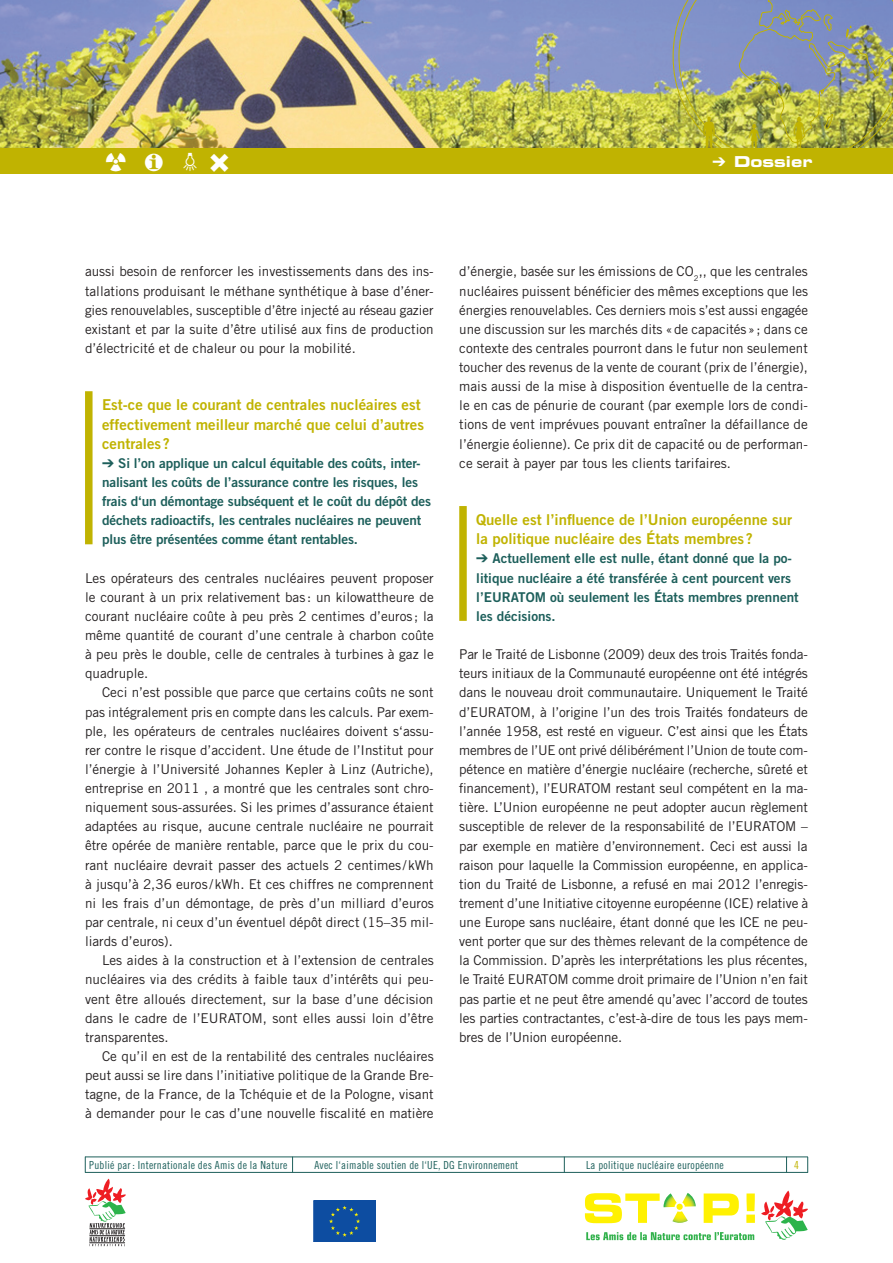
<style>
.page{position:relative;width:893px;height:1263px;background:#fff}
.page>*{position:absolute;margin:0;border:0;box-sizing:border-box;transform-origin:0 0}
.t1{font:45px "Zeal";color:#c0b301}
.t2{font:24px "Zeal";color:#fff}
.t3{font:15px/19.2px "Trade Gothic Bold Two";color:#c0b301}
.t4{font:700 expanded 15px "Square 721 BT";color:#fff}
.t5{font:13.5px/19.2px "Trade Gothic";color:#231f20;text-align:justify}
.t6{font:13.5px/19.2px "Trade Gothic Bold Two";letter-spacing:-.01em;color:#1d5f5b}
.t7{font:11.1px "Trade Gothic Cond Eighteen";letter-spacing:.02em;color:#1d5f5b}
.t8{font:11.1px "Trade Gothic Cond Eighteen";color:#c0b301}
</style>
<div class="page">
<img style="left:0;top:0;width:672px;height:149px">
<img style="left:672px;top:0;width:221px;height:149px">
<div style="left:0;top:149px;width:893px;height:25px;background:#c0b301"></div>
<svg style="left:85px;top:1179px;width:41px;height:67px"></svg>
<svg style="left:761px;top:1190px;width:47px;height:50px"></svg>
<svg style="left:704px;top:1193px;width:35px;height:30px"></svg>
<svg style="left:746px;top:1193px;width:9px;height:30px"></svg>
<svg style="left:585px;top:1193px;width:111px;height:30px"></svg>
<svg style="left:586px;top:1232px;width:168px;height:8px"></svg>
<hr style="left:85px;top:1157px;width:723px;height:1px;background:#1d5f5b">
<hr style="left:85px;top:1172px;width:723px;height:1px;background:#1d5f5b">
<svg style="left:786px;top:1158px;width:1px;height:14px"></svg>
<svg style="left:807px;top:1157px;width:1px;height:15px"></svg>
<svg style="left:85px;top:1157px;width:1px;height:15px"></svg>
<svg style="left:292px;top:1158px;width:1px;height:14px"></svg>
<svg style="left:564px;top:1157px;width:1px;height:15px"></svg>
<div style="left:314px;top:1201px;width:62px;height:41px;background:#0d4da1"></div>
<div style="left:314px;top:1200px;width:61px;height:42px;border:1px solid #0d4da1"></div>
<svg style="left:329px;top:1206px;width:31px;height:31px"></svg>
<div style="left:85px;top:391px;width:8px;height:153px;background:#c0b301"></div>
<div style="left:459px;top:506px;width:8px;height:115px;background:#c0b301"></div>
<h1 class="t1" style="left:687px;top:111px;width:136px">µ¿ƒ</h1>
<h2 class="t2" style="left:178px;top:150px;width:25px">|</h2>
<p class="t4" style="left:712px;top:153px;width:101px">➔ Dossier</p>
<p class="t5" style="left:85px;top:262px;width:350px">aussi besoin de renforcer les investissements dans des ins&shy;tallations produisant le méthane synthétique à base d’éner&shy;gies renouvelables, susceptible d’être injecté au réseau gazier existant et par la suite d’être utilisé aux fins de production d’électricité et de chaleur ou pour la mobilité.</p>
<p class="t3" style="left:102px;top:395px;width:324px">Est-ce que le courant de centrales nucléaires est effectivement meilleur marché que celui d’autres centrales ?</p>
<p class="t6" style="left:102px;top:453px;width:331px">➔ Si l’on applique un calcul équitable des coûts, inter&shy;nalisant les coûts de l’assurance contre les risques, les frais d‘un démontage subséquent et le coût du dépôt des déchets radioactifs, les centrales nucléaires ne peuvent plus être présentées comme étant rentables.</p>
<p class="t5" style="left:85px;top:568px;width:350px">Les opérateurs des centrales nucléaires peuvent proposer le courant à un prix relativement bas : un kilowattheure de courant nucléaire coûte à peu près 2 centimes d’euros ; la même quantité de courant d’une centrale à charbon coûte à peu près le double, celle de centrales à turbines à gaz le quadruple.</p>
<p class="t5" style="left:85px;top:683px;width:350px;text-indent:17px">Ceci n’est possible que parce que certains coûts ne sont pas intégralement pris en compte dans les calculs. Par exem&shy;ple, les opérateurs de centrales nucléaires doivent s‘assu&shy;rer contre le risque d’accident. Une étude de l’Institut pour l’énergie à l’Université Johannes Kepler à Linz (Autriche), entreprise en 2011 , a montré que les centrales sont chro&shy;niquement sous-assurées. Si les primes d’assurance étaient adaptées au risque, aucune centrale nucléaire ne pourrait être opérée de manière rentable, parce que le prix du cou&shy;rant nucléaire devrait passer des actuels 2 centimes /kWh à jusqu’à 2,36 euros / kWh. Et ces chiffres ne comprennent ni les frais d’un démontage, de près d’un milliard d’euros par centrale, ni ceux d’un éventuel dépôt direct (15–35 mil&shy;liards d’euros).</p>
<p class="t5" style="left:85px;top:951px;width:350px;text-indent:17px">Les aides à la construction et à l’extension de centrales nucléaires via des crédits à faible taux d’intérêts qui peu&shy;vent être alloués directement, sur la base d’une décision dans le cadre de l’EURATOM, sont elles aussi loin d’être transparentes.</p>
<p class="t5" style="left:85px;top:1046px;width:350px;text-indent:17px">Ce qu’il en est de la rentabilité des centrales nucléaires peut aussi se lire dans l’initiative politique de la Grande Bre&shy;tagne, de la France, de la Tchéquie et de la Pologne, visant à demander pour le cas d’une nouvelle fiscalité en matière</p>
<p class="t5" style="left:459px;top:262px;width:350px">d’énergie, basée sur les émissions de CO<sub>2</sub>,, que les centrales nucléaires puissent bénéficier des mêmes exceptions que les énergies renouvelables. Ces derniers mois s’est aussi engagée une discussion sur les marchés dits «de capacités»; dans ce contexte des centrales pourront dans le futur non seulement toucher des revenus de la vente de courant (prix de l’énergie), mais aussi de la mise à disposition éventuelle de la centra&shy;le en cas de pénurie de courant (par exemple lors de condi&shy;tions de vent imprévues pouvant entraîner la défaillance de l’énergie éolienne). Ce prix dit de capacité ou de performan&shy;ce serait à payer par tous les clients tarifaires.</p>
<p class="t3" style="left:476px;top:510px;width:317px">Quelle est l’influence de l’Union européenne sur la politique nucléaire des États membres ?</p>
<p class="t6" style="left:476px;top:549px;width:324px">➔ Actuellement elle est nulle, étant donné que la po&shy;litique nucléaire a été transférée à cent pourcent vers l’EURATOM où seulement les États membres prennent les décisions.</p>
<p class="t5" style="left:459px;top:644px;width:350px">Par le Traité de Lisbonne (2009) deux des trois Traités fonda&shy;teurs initiaux de la Communauté européenne ont été intégrés dans le nouveau droit communautaire. Uniquement le Traité d’EURATOM, à l’origine l’un des trois Traités fondateurs de l’année 1958, est resté en vigueur. C’est ainsi que les États membres de l’UE ont privé délibérément l’Union de toute com&shy;pétence en matière d’énergie nucléaire (recherche, sûreté et financement), l’EURATOM restant seul compétent en la ma&shy;tière. L’Union européenne ne peut adopter aucun règlement susceptible de relever de la responsabilité de l’EURATOM – par exemple en matière d’environnement. Ceci est aussi la raison pour laquelle la Commission européenne, en applica&shy;tion du Traité de Lisbonne, a refusé en mai 2012 l’enregis&shy;trement d’une Initiative citoyenne européenne (ICE) relative à une Europe sans nucléaire, étant donné que les ICE ne peu&shy;vent porter que sur des thèmes relevant de la compétence de la Commission. D’après les interprétations les plus récentes, le Traité EURATOM comme droit primaire de l’Union n’en fait pas partie et ne peut être amendé qu’avec l’accord de toutes les parties contractantes, c’est-à-dire de tous les pays mem&shy;bres de l’Union européenne.</p>
<p class="t7" style="left:89px;top:1158px;width:200px">Publié par : Internationale des Amis de la Nature</p>
<p class="t7" style="left:315px;top:1158px;width:205px">Avec l‘aimable soutien de l‘UE, DG Environnement</p>
<p class="t7" style="left:586px;top:1158px;width:139px">La politique nucléaire européenne</p>
<p class="t8" style="left:794px;top:1158px;width:6px">4</p>
</div>
